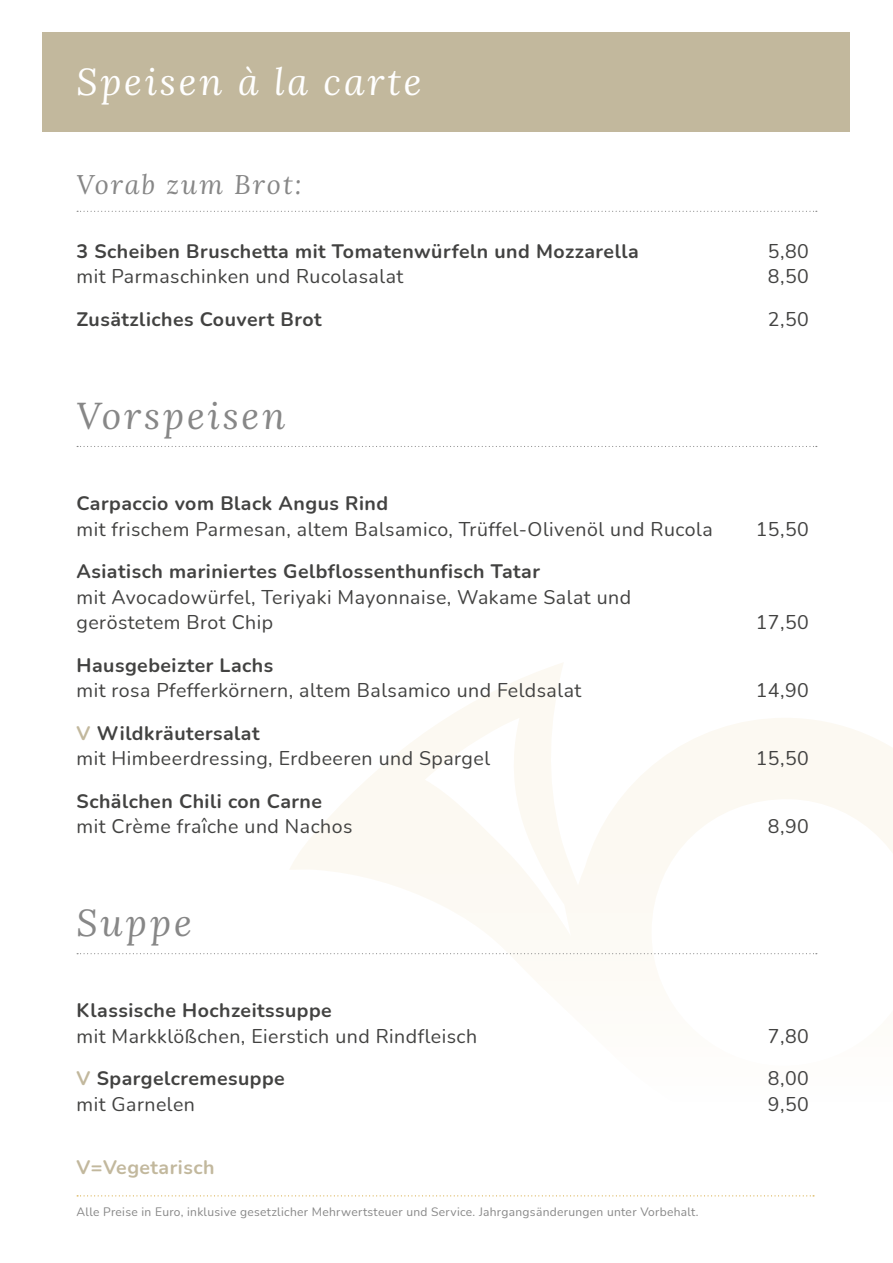
<style>
.page{position:relative;width:893px;height:1263px;background:#fff}
.page>*{position:absolute;margin:0;border:0;box-sizing:border-box;transform-origin:0 0}
.t1{font:italic 37.5px "Lora";letter-spacing:.075em;color:#fff}
.t2{font:italic 37.5px "Lora";letter-spacing:.075em;color:#878787}
.t3{font:italic 27px "Lora";letter-spacing:.075em;color:#878787}
.t4{font:19.5px/25.5px "Nunito";letter-spacing:.025em;color:#424241}
.t5{font:700 19.5px "Nunito";letter-spacing:.025em;color:#424241}
.t6{font:700 19.5px "Nunito";letter-spacing:.025em;color:#c2b89d}
.t7{font:12px "Nunito";letter-spacing:.025em;color:#878787}
.s1{font-weight:700;color:#c2b89d}
.s2{font-weight:700}
.s3{color:#c2b89d}
</style>
<div class="page">
<div style="left:43px;top:32px;width:807px;height:100px;background:#c2b89d"></div>
<svg style="left:77px;top:1195px;width:737px;height:1px"></svg>
<svg style="left:290px;top:663px;width:603px;height:292px"></svg>
<svg style="left:77px;top:211px;width:740px;height:1px"></svg>
<svg style="left:77px;top:446px;width:740px;height:1px"></svg>
<svg style="left:77px;top:953px;width:740px;height:1px"></svg>
<h1 class="t1" style="left:77px;top:56px;width:347px">Speisen à la carte</h1>
<h2 class="t3" style="left:77px;top:166px;width:227px">Vorab zum Brot:</h2>
<p class="t5" style="left:77px;top:237px;width:564px">3 Scheiben Bruschetta mit Tomatenwürfeln und Mozzarella</p>
<p class="t4" style="left:768px;top:238px;width:43px">5,80</p>
<p class="t4" style="left:77px;top:263px;width:328px">mit Parmaschinken und Rucolasalat</p>
<p class="t4" style="left:768px;top:263px;width:43px">8,50</p>
<p class="t5" style="left:77px;top:305px;width:246px">Zusätzliches Couvert Brot</p>
<p class="t4" style="left:768px;top:306px;width:43px">2,50</p>
<h1 class="t2" style="left:77px;top:390px;width:210px">Vorspeisen</h1>
<p class="t5" style="left:77px;top:489px;width:313px">Carpaccio vom Black Angus Rind</p>
<p class="t4" style="left:77px;top:515px;width:638px">mit frischem Parmesan, altem Balsamico, Trüffel-Olivenöl und Rucola</p>
<p class="t4" style="left:756px;top:515px;width:55px">15,50</p>
<p class="t5" style="left:77px;top:557px;width:465px">Asiatisch mariniertes Gelbflossenthunfisch Tatar</p>
<p class="t4" style="left:77px;top:583px;width:556px">mit Avocadowürfel, Teriyaki Mayonnaise, Wakame Salat und geröstetem Brot Chip</p>
<p class="t4" style="left:756px;top:609px;width:55px">17,50</p>
<p class="t5" style="left:77px;top:651px;width:198px">Hausgebeizter Lachs</p>
<p class="t4" style="left:77px;top:677px;width:506px">mit rosa Pfefferkörnern, altem Balsamico und Feldsalat</p>
<p class="t4" style="left:756px;top:677px;width:55px">14,90</p>
<p class="t4" style="left:77px;top:719px;width:415px"><span class="s1">V</span> <span class="s2">Wildkräutersalat<br></span>mit Himbeerdressing, Erdbeeren und Spargel</p>
<p class="t4" style="left:756px;top:745px;width:55px">15,50</p>
<p class="t5" style="left:77px;top:787px;width:247px">Schälchen Chili con Carne</p>
<p class="t4" style="left:77px;top:813px;width:277px">mit Crème fraîche und Nachos</p>
<p class="t4" style="left:768px;top:813px;width:43px">8,90</p>
<h1 class="t2" style="left:77px;top:897px;width:117px">Suppe</h1>
<p class="t5" style="left:77px;top:997px;width:257px">Klassische Hochzeitssuppe</p>
<p class="t4" style="left:77px;top:1022px;width:402px">mit Markklößchen, Eierstich und Rindfleisch</p>
<p class="t4" style="left:768px;top:1022px;width:43px">7,80</p>
<p class="t5" style="left:77px;top:1065px;width:210px"><span class="s3">V</span> Spargelcremesuppe</p>
<p class="t4" style="left:768px;top:1065px;width:43px">8,00</p>
<p class="t4" style="left:77px;top:1090px;width:120px">mit Garnelen</p>
<p class="t4" style="left:768px;top:1090px;width:43px">9,50</p>
<p class="t6" style="left:77px;top:1153px;width:139px">V=Vegetarisch</p>
<p class="t7" style="left:77px;top:1203px;width:624px">Alle Preise in Euro, inklusive gesetzlicher Mehrwertsteuer und Service. Jahrgangsänderungen unter Vorbehalt.</p>
</div>
